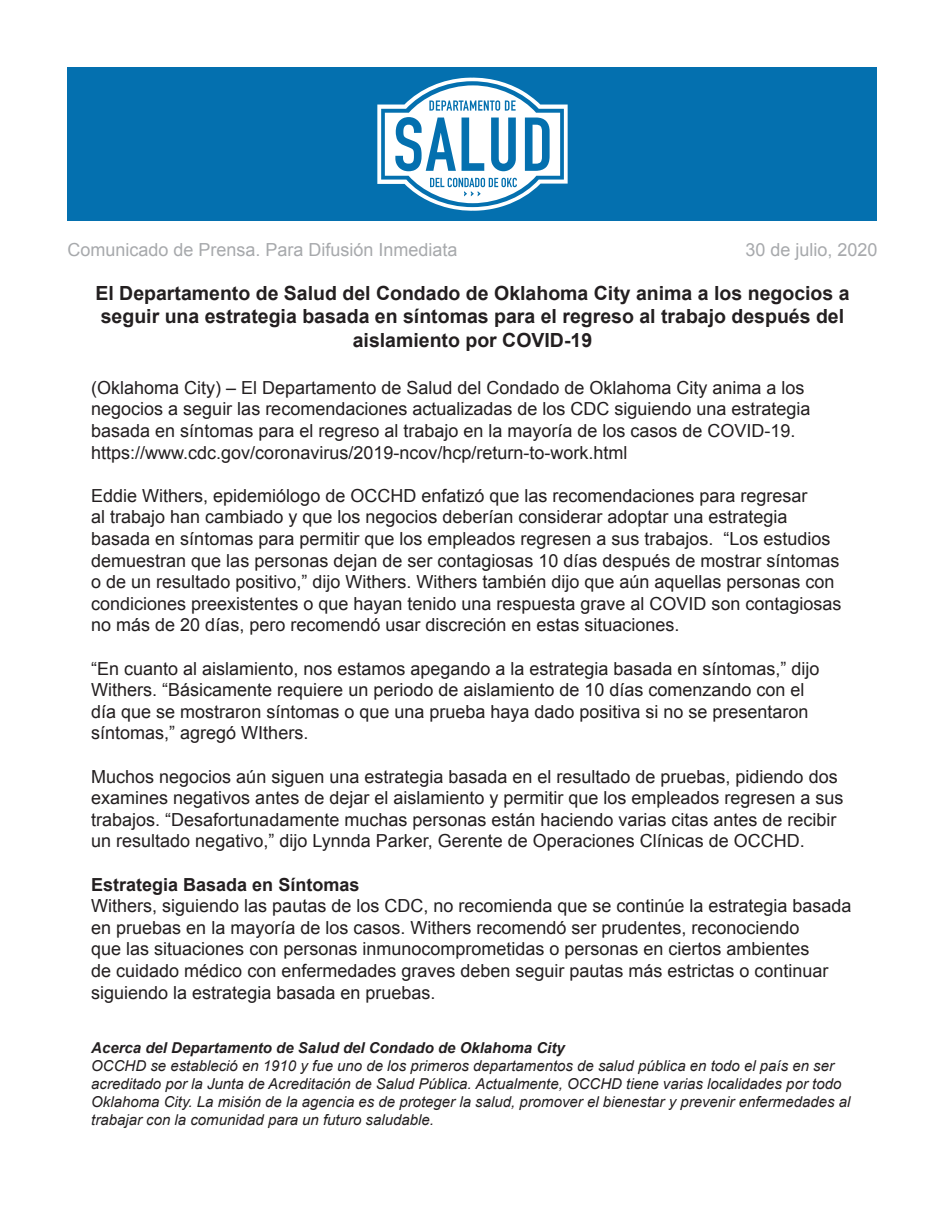
<style>
.page{position:relative;width:945px;height:1215px;background:#fff}
.page>*{position:absolute;margin:0;border:0;box-sizing:border-box;transform-origin:0 0}
.t1{font:700 19.5px/23.4px "Arial";color:#231f20;text-align:center}
.t2{font:18px/21.6px "Arial";color:#231f20}
.t3{font:18px "Arial";color:#a7a9ac}
.t4{font:700 18px "Arial";color:#231f20}
.t5{font:italic 15px/18px "Arial";color:#231f20}
.t6{font:italic 700 15px "Arial";color:#231f20}
</style>
<div class="page">
<div style="left:68px;top:68px;width:810px;height:153px;background:#0470af"></div>
<svg style="left:377px;top:77px;width:191px;height:134px"></svg>
<p class="t3" style="left:68px;top:238px;width:392px">Comunicado de Prensa. Para Difusión Inmediata</p>
<p class="t3" style="left:745px;top:238px;width:134px">30 de julio, 2020</p>
<p class="t1" style="left:95px;top:282px;width:756px">El Departamento de Salud del Condado de Oklahoma City anima a los negocios a seguir una estrategia basada en síntomas para el regreso al trabajo después del aislamiento por COVID-19</p>
<p class="t2" style="left:91px;top:377px;width:721px">(Oklahoma City) – El Departamento de Salud del Condado de Oklahoma City anima a los negocios a seguir las recomendaciones actualizadas de los CDC siguiendo una estrategia basada en síntomas para el regreso al trabajo en la mayoría de los casos de COVID-19. https://www.cdc.gov/coronavirus/2019-ncov/hcp/return-to-work.html</p>
<p class="t2" style="left:91px;top:485px;width:752px">Eddie Withers, epidemiólogo de OCCHD enfatizó que las recomendaciones para regresar<br>al trabajo han cambiado y que los negocios deberían considerar adoptar una estrategia basada en síntomas para permitir que los empleados regresen a sus trabajos. “Los estudios demuestran que las personas dejan de ser contagiosas 10 días después de mostrar síntomas o de un resultado positivo,” dijo Withers. Withers también dijo que aún aquellas personas con condiciones preexistentes o que hayan tenido una respuesta grave al COVID son contagiosas no más de 20 días, pero recomendó usar discreción en estas situaciones.</p>
<p class="t2" style="left:91px;top:658px;width:730px">“En cuanto al aislamiento, nos estamos apegando a la estrategia basada en síntomas,” dijo Withers. “Básicamente requiere un periodo de aislamiento de 10 días comenzando con el día que se mostraron síntomas o que una prueba haya dado positiva si no se presentaron síntomas,” agregó WIthers.</p>
<p class="t2" style="left:91px;top:766px;width:754px">Muchos negocios aún siguen una estrategia basada en el resultado de pruebas, pidiendo dos examines negativos antes de dejar el aislamiento y permitir que los empleados regresen a sus trabajos. “Desafortunadamente muchas personas están haciendo varias citas antes de recibir un resultado negativo,” dijo Lynnda Parker, Gerente de Operaciones Clínicas de OCCHD.</p>
<p class="t4" style="left:91px;top:872px;width:270px">Estrategia Basada en Síntomas</p>
<p class="t2" style="left:91px;top:895px;width:762px">Withers, siguiendo las pautas de los CDC, no recomienda que se continúe la estrategia basada en pruebas en la mayoría de los casos. Withers recomendó ser prudentes, reconociendo<br>que las situaciones con personas inmunocomprometidas o personas en ciertos ambientes<br>de cuidado médico con enfermedades graves deben seguir pautas más estrictas o continuar siguiendo la estrategia basada en pruebas.</p>
<p class="t6" style="left:91px;top:1038px;width:475px">Acerca del Departamento de Salud del Condado de Oklahoma City</p>
<p class="t5" style="left:91px;top:1057px;width:761px">OCCHD se estableció en 1910 y fue uno de los primeros departamentos de salud pública en todo el país en ser acreditado por la Junta de Acreditación de Salud Pública. Actualmente, OCCHD tiene varias localidades por todo Oklahoma City. La misión de la agencia es de proteger la salud, promover el bienestar y prevenir enfermedades al trabajar con la comunidad para un futuro saludable.</p>
</div>
